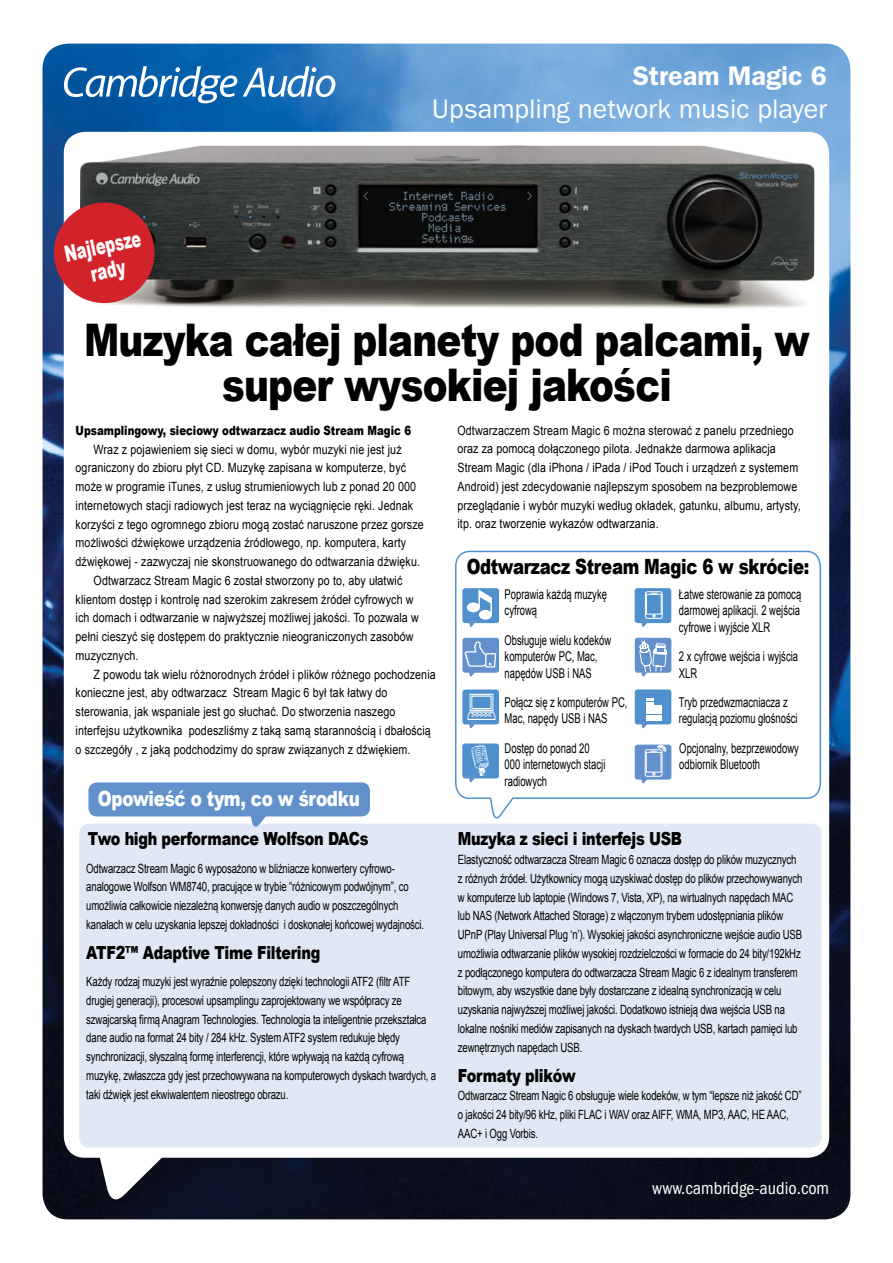
<style>
.page{position:relative;width:893px;height:1263px;background:#fff}
.page>*{position:absolute;margin:0;border:0;box-sizing:border-box;transform-origin:0 0}
.t1{font:900 45px/45px "Arial";letter-spacing:-.02em;color:#000;text-align:center;scale:.83 1}
.t2{font:27px "Franklin Gothic";color:#fff}
.t3{font:600 27px "Franklin Gothic";color:#fff}
.t4{font:900 22.5px/24.9px "Arial";color:#fff;text-align:center;scale:.65 1}
.t5{font:900 21px "Arial";letter-spacing:-.02em;color:#000;scale:.79 1}
.t6{font:900 21px "Arial";letter-spacing:-.02em;color:#fff;scale:.8 1}
.t7{font:900 18px "Arial";letter-spacing:-.02em;color:#000;scale:.8 1}
.t8{font:condensed 18px "Franklin Gothic";color:#fff}
.t9{font:13.5px/16.5px "Arial";color:#000;scale:.7 1}
.t10{font:12.75px/18.8px "Arial";letter-spacing:-.015em;color:#000;scale:.75 1}
.t11{font:12.75px/18.8px "Arial";letter-spacing:.01em;color:#000;scale:.84 1}
.t12{font:900 12.75px "Arial";color:#000;scale:.8 1}
</style>
<div class="page">
<img style="left:43px;top:44px;width:807px;height:1175px">
<svg style="left:243px;top:66px;width:92px;height:31px"></svg>
<svg style="left:64px;top:66px;width:173px;height:37px"></svg>
<div style="left:64px;top:132px;width:765px;height:1026px;background:#fff;border-radius:21px"></div>
<svg style="left:98px;top:1157px;width:73px;height:43px"></svg>
<div style="left:79px;top:824px;width:742px;height:324px;background:#e0e8f5;border-radius:11px"></div>
<div style="left:88px;top:782px;width:282px;height:34px;background:#6190cb;border-radius:9px"></div>
<svg style="left:248px;top:816px;width:32px;height:11px"></svg>
<svg style="left:454px;top:550px;width:367px;height:278px"></svg>
<img style="left:80px;top:146px;width:734px;height:163px">
<svg style="left:49px;top:198px;width:110px;height:110px;background:#ae3f4a"></svg>
<div style="left:635px;top:638px;width:36px;height:35px;background:#6190cb;border-radius:3px"></div>
<div style="left:462px;top:638px;width:37px;height:35px;background:#6190cb;border-radius:3px"></div>
<svg style="left:465px;top:641px;width:31px;height:36px"></svg>
<div style="left:462px;top:588px;width:37px;height:35px;background:#5091cd;border-radius:3px"></div>
<svg style="left:467px;top:589px;width:25px;height:38px"></svg>
<div style="left:462px;top:689px;width:37px;height:35px;background:#5091cd;border-radius:3px"></div>
<div style="left:462px;top:743px;width:37px;height:35px;background:#5091cd;border-radius:3px"></div>
<div style="left:635px;top:588px;width:36px;height:35px;background:#5091cd;border-radius:3px"></div>
<div style="left:645px;top:591px;width:18px;height:28px;border:1px solid #fff;border-radius:2px"></div>
<svg style="left:639px;top:615px;width:28px;height:62px"></svg>
<div style="left:646px;top:594px;width:15px;height:20px;border:1px solid #fff"></div>
<div style="left:635px;top:745px;width:36px;height:34px;background:#6190cb;border-radius:3px"></div>
<div style="left:645px;top:749px;width:17px;height:28px;border:1px solid #fff;border-radius:2px"></div>
<svg style="left:641px;top:773px;width:14px;height:10px"></svg>
<div style="left:646px;top:752px;width:15px;height:20px;border:1px solid #fff"></div>
<svg style="left:650px;top:744px;width:16px;height:8px"></svg>
<div style="left:635px;top:689px;width:36px;height:35px;background:#5091cd;border-radius:3px"></div>
<svg style="left:641px;top:699px;width:21px;height:29px"></svg>
<svg style="left:467px;top:721px;width:29px;height:7px"></svg>
<svg style="left:468px;top:775px;width:21px;height:7px"></svg>
<h3 class="t4" style="left:62px;top:241px;width:121px;rotate:-12deg">Najlepsze rady</h3>
<h2 class="t3" style="left:633px;top:60px;width:196px">Stream Magic 6</h2>
<h2 class="t2" style="left:432px;top:93px;width:397px">Upsampling network music player</h2>
<h1 class="t1" style="left:84px;top:316px;width:876px">Muzyka całej planety pod palcami, w super wysokiej jakości</h1>
<p class="t12" style="left:76px;top:421px;width:421px">Upsamplingowy, sieciowy odtwarzacz audio Stream Magic 6</p>
<p class="t11" style="left:94px;top:440px;width:368px">Wraz z pojawieniem się sieci w domu, wybór muzyki nie jest już</p>
<p class="t11" style="left:76px;top:459px;width:395px">ograniczony do zbioru płyt CD. Muzykę zapisana w komputerze, być</p>
<p class="t11" style="left:76px;top:477px;width:407px">może w programie iTunes, z usług strumieniowych lub z ponad 20 000</p>
<p class="t11" style="left:76px;top:496px;width:404px">internetowych stacji radiowych jest teraz na wyciągnięcie ręki. Jednak</p>
<p class="t11" style="left:76px;top:515px;width:416px">korzyści z tego ogromnego zbioru mogą zostać naruszone przez gorsze</p>
<p class="t11" style="left:76px;top:534px;width:395px">możliwości dźwiękowe urządzenia źródłowego, np. komputera, karty</p>
<p class="t11" style="left:76px;top:552px;width:412px">dźwiękowej - zazwyczaj nie skonstruowanego do odtwarzania dźwięku.</p>
<p class="t11" style="left:94px;top:571px;width:369px">Odtwarzacz Stream Magic 6 został stworzony po to, aby ułatwić</p>
<p class="t11" style="left:76px;top:590px;width:404px">klientom dostęp i kontrolę nad szerokim zakresem źródeł cyfrowych w</p>
<p class="t11" style="left:76px;top:609px;width:410px">ich domach i odtwarzanie w najwyższej możliwej jakości. To pozwala w</p>
<p class="t11" style="left:76px;top:627px;width:404px">pełni cieszyć się dostępem do praktycznie nieograniczonych zasobów</p>
<p class="t11" style="left:76px;top:646px;width:76px">muzycznych.</p>
<p class="t11" style="left:94px;top:665px;width:409px">Z powodu tak wielu różnorodnych źródeł i plików różnego pochodzenia</p>
<p class="t11" style="left:76px;top:684px;width:373px">konieczne jest, aby odtwarzacz Stream Magic 6 był tak łatwy do</p>
<p class="t11" style="left:76px;top:702px;width:382px">sterowania, jak wspaniale jest go słuchać. Do stworzenia naszego</p>
<p class="t11" style="left:76px;top:721px;width:424px">interfejsu użytkownika podeszliśmy z taką samą starannością i dbałością</p>
<p class="t11" style="left:76px;top:740px;width:400px">o szczegóły , z jaką podchodzimy do spraw związanych z dźwiękiem.</p>
<h3 class="t6" style="left:98px;top:783px;width:329px">Opowieść o tym, co w środku</h3>
<h3 class="t7" style="left:88px;top:826px;width:353px">Two high performance Wolfson DACs</h3>
<p class="t10" style="left:86px;top:859px;width:452px">Odtwarzacz Stream Magic 6 wyposażono w bliźniacze konwertery cyfrowo&shy;analogowe Wolfson WM8740, pracujące w trybie “różnicowym podwójnym”, co umożliwia całkowicie niezależną konwersję danych audio w poszczególnych kanałach w celu uzyskania lepszej dokładności i doskonałej końcowej wydajności.</p>
<h3 class="t7" style="left:86px;top:939px;width:294px">ATF2™ Adaptive Time Filtering</h3>
<p class="t10" style="left:86px;top:972px;width:468px">Każdy rodzaj muzyki jest wyraźnie polepszony dzięki technologii ATF2 (filtr ATF drugiej generacji), procesowi upsamplingu zaprojektowany we współpracy ze szwajcarską firmą Anagram Technologies. Technologia ta inteligentnie przekształca dane audio na format 24 bity / 284 kHz. System ATF2 system redukuje błędy synchronizacji, słyszalną formę interferencji, które wpływają na każdą cyfrową muzykę, zwłaszcza gdy jest przechowywana na komputerowych dyskach twardych, a taki dźwięk jest ekwiwalentem nieostrego obrazu.</p>
<p class="t11" style="left:457px;top:421px;width:410px">Odtwarzaczem Stream Magic 6 można sterować z panelu przedniego oraz za pomocą dołączonego pilota. Jednakże darmowa aplikacja Stream Magic (dla iPhona / iPada / iPod Touch i urządzeń z systemem Android) jest zdecydowanie najlepszym sposobem na bezproblemowe przeglądanie i wybór muzyki według okładek, gatunku, albumu, artysty, itp. oraz tworzenie wykazów odtwarzania.</p>
<h3 class="t5" style="left:467px;top:551px;width:435px">Odtwarzacz Stream Magic 6 w skrócie:</h3>
<p class="t9" style="left:505px;top:586px;width:148px">Poprawia każdą muzykę cyfrową</p>
<p class="t9" style="left:505px;top:632px;width:154px">Obsługuje wielu kodeków komputerów PC, Mac, napędów USB i NAS</p>
<p class="t9" style="left:505px;top:694px;width:177px">Połącz się z komputerów PC,<br>Mac, napędy USB i NAS</p>
<p class="t9" style="left:505px;top:740px;width:146px">Dostęp do ponad 20<br>000 internetowych stacji radiowych</p>
<p class="t9" style="left:679px;top:586px;width:176px;text-align:justify">Łatwe sterowanie za pomocą darmowej aplikacji. 2 wejścia cyfrowe i wyjście XLR</p>
<p class="t9" style="left:679px;top:648px;width:172px">2 x cyfrowe wejścia i wyjścia<br>XLR</p>
<p class="t9" style="left:679px;top:694px;width:171px">Tryb przedwzmacniacza z regulacją poziomu głośności</p>
<p class="t9" style="left:679px;top:740px;width:172px">Opcjonalny, bezprzewodowy odbiornik Bluetooth</p>
<h3 class="t7" style="left:458px;top:826px;width:282px">Muzyka z sieci i interfejs USB</h3>
<p class="t10" style="left:458px;top:850px;width:461px">Elastyczność odtwarzacza Stream Magic 6 oznacza dostęp do plików muzycznych z różnych źródeł. Użytkownicy mogą uzyskiwać dostęp do plików przechowywanych w komputerze lub laptopie (Windows 7, Vista, XP), na wirtualnych napędach MAC lub NAS (Network Attached Storage) z włączonym trybem udostępniania plików UPnP (Play Universal Plug ‘n’). Wysokiej jakości asynchroniczne wejście audio USB umożliwia odtwarzanie plików wysokiej rozdzielczości w formacie do 24 bity/192kHz z podłączonego komputera do odtwarzacza Stream Magic 6 z idealnym transferem bitowym, aby wszystkie dane były dostarczane z idealną synchronizacją w celu uzyskania najwyższej możliwej jakości. Dodatkowo istnieją dwa wejścia USB na lokalne nośniki mediów zapisanych na dyskach twardych USB, kartach pamięci lub zewnętrznych napędach USB.</p>
<h3 class="t7" style="left:458px;top:1062px;width:149px">Formaty plików</h3>
<p class="t10" style="left:458px;top:1087px;width:460px">Odtwarzacz Stream Nagic 6 obsługuje wiele kodeków, w tym “lepsze niż jakość CD” o jakości 24 bity/96 kHz, pliki FLAC i WAV oraz AIFF, WMA, MP3, AAC, HE AAC,<br>AAC+ i Ogg Vorbis.</p>
<h3 class="t8" style="left:652px;top:1178px;width:178px">www.cambridge-audio.com</h3>
</div>
